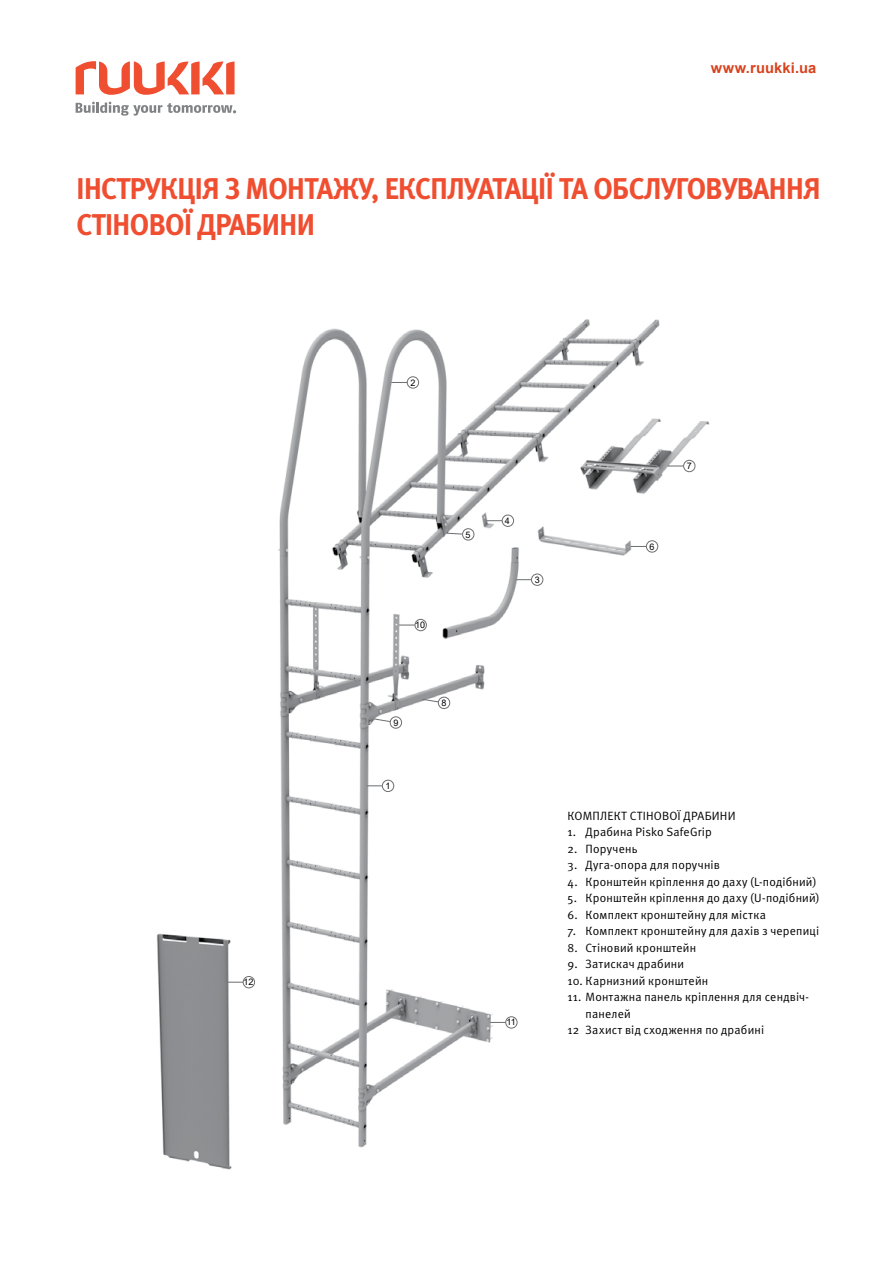
<style>
.page{position:relative;width:893px;height:1263px;background:#fff}
.page>*{position:absolute;margin:0;border:0;box-sizing:border-box;transform-origin:0 0}
.t1{font:30px/36px "Meta Bold C";letter-spacing:-.02em;color:#f04e30;scale:.95 1}
.t2{font:700 14.7px "Arial";letter-spacing:.01em;color:#d8421d}
.t3{font:12px "Meta Normal C";letter-spacing:.02em;color:#000}
.t4{font:9px "Arial";color:#000}
</style>
<div class="page">
<svg style="left:76px;top:61px;width:159px;height:34px"></svg>
<svg style="left:76px;top:102px;width:160px;height:14px"></svg>
<img style="left:156px;top:319px;width:554px;height:851px">
<div style="left:382px;top:780px;width:12px;height:12px;border:1px solid #6d6e71;border-radius:50%"></div>
<svg style="left:366px;top:785px;width:16px;height:1px"></svg>
<div style="left:407px;top:376px;width:12px;height:12px;border:1px solid #6d6e71;border-radius:50%"></div>
<svg style="left:391px;top:382px;width:16px;height:1px"></svg>
<div style="left:462px;top:528px;width:12px;height:13px;border:1px solid #6d6e71;border-radius:50%"></div>
<svg style="left:446px;top:532px;width:17px;height:3px"></svg>
<div style="left:505px;top:1016px;width:12px;height:12px;border:1px solid #6d6e71;border-radius:50%"></div>
<svg style="left:490px;top:1022px;width:16px;height:1px"></svg>
<div style="left:243px;top:976px;width:12px;height:12px;border:1px solid #6d6e71;border-radius:50%"></div>
<svg style="left:227px;top:982px;width:16px;height:1px"></svg>
<div style="left:531px;top:574px;width:12px;height:12px;border:1px solid #6d6e71;border-radius:50%"></div>
<svg style="left:516px;top:579px;width:16px;height:1px"></svg>
<div style="left:502px;top:515px;width:12px;height:12px;border:1px solid #6d6e71;border-radius:50%"></div>
<svg style="left:486px;top:520px;width:16px;height:1px"></svg>
<div style="left:646px;top:540px;width:12px;height:12px;border:1px solid #6d6e71;border-radius:50%"></div>
<svg style="left:630px;top:546px;width:16px;height:1px"></svg>
<div style="left:683px;top:460px;width:12px;height:12px;border:1px solid #6d6e71;border-radius:50%"></div>
<svg style="left:668px;top:466px;width:16px;height:1px"></svg>
<svg style="left:422px;top:696px;width:29px;height:14px"></svg>
<svg style="left:374px;top:715px;width:29px;height:14px"></svg>
<div style="left:415px;top:619px;width:12px;height:12px;border:1px solid #6d6e71;border-radius:50%"></div>
<svg style="left:399px;top:625px;width:16px;height:1px"></svg>
<p class="t2" style="left:711px;top:57px;width:107px">www.ruukki.ua</p>
<h1 class="t1" style="left:77px;top:170px;width:785px">IНСТРУКЦIЯ З МОНТАЖУ, ЕКСПЛУАТАЦIІ ТА ОБСЛУГОВУВАННЯ<br>СТIНОВОІ ДРАБИНИ</h1>
<p class="t4" style="left:243px;top:976px;width:12px">12</p>
<p class="t4" style="left:410px;top:376px;width:7px">2</p>
<p class="t4" style="left:465px;top:528px;width:7px">5</p>
<p class="t4" style="left:415px;top:619px;width:12px">10</p>
<p class="t4" style="left:393px;top:716px;width:7px">9</p>
<p class="t4" style="left:386px;top:780px;width:7px">1</p>
<p class="t4" style="left:442px;top:697px;width:7px">8</p>
<p class="t4" style="left:505px;top:514px;width:7px">4</p>
<p class="t4" style="left:535px;top:573px;width:7px">3</p>
<p class="t4" style="left:650px;top:540px;width:7px">6</p>
<p class="t4" style="left:687px;top:460px;width:7px">7</p>
<p class="t4" style="left:506px;top:1016px;width:11px">11</p>
<p class="t3" style="left:568px;top:809px;width:169px">КОМПЛЕКТ СТІНОВОЇ ДРАБИНИ</p>
<p class="t3" style="left:568px;top:825px;width:146px">1. Драбина Pisko SafeGrip</p>
<p class="t3" style="left:568px;top:842px;width:71px">2. Поручень</p>
<p class="t3" style="left:568px;top:858px;width:154px">3. Дуга-опора для поручнів</p>
<p class="t3" style="left:568px;top:875px;width:250px">4. Кронштейн кріплення до даху (L-подібний)</p>
<p class="t3" style="left:568px;top:891px;width:254px">5. Кронштейн кріплення до даху (U-подібний)</p>
<p class="t3" style="left:568px;top:908px;width:200px">6. Комплект кронштейну для містка</p>
<p class="t3" style="left:568px;top:924px;width:253px">7. Комплект кронштейну для дахів з черепиці</p>
<p class="t3" style="left:568px;top:941px;width:130px">8. Стіновий кронштейн</p>
<p class="t3" style="left:568px;top:957px;width:118px">9. Затискач драбини</p>
<p class="t3" style="left:568px;top:974px;width:142px">10. Карнизний кронштейн</p>
<p class="t3" style="left:568px;top:990px;width:243px">11. Монтажна панель кріплення для сендвіч-</p>
<p class="t3" style="left:586px;top:1007px;width:47px">панелей</p>
<p class="t3" style="left:568px;top:1023px;width:198px">12 Захист від сходження по драбині</p>
</div>
